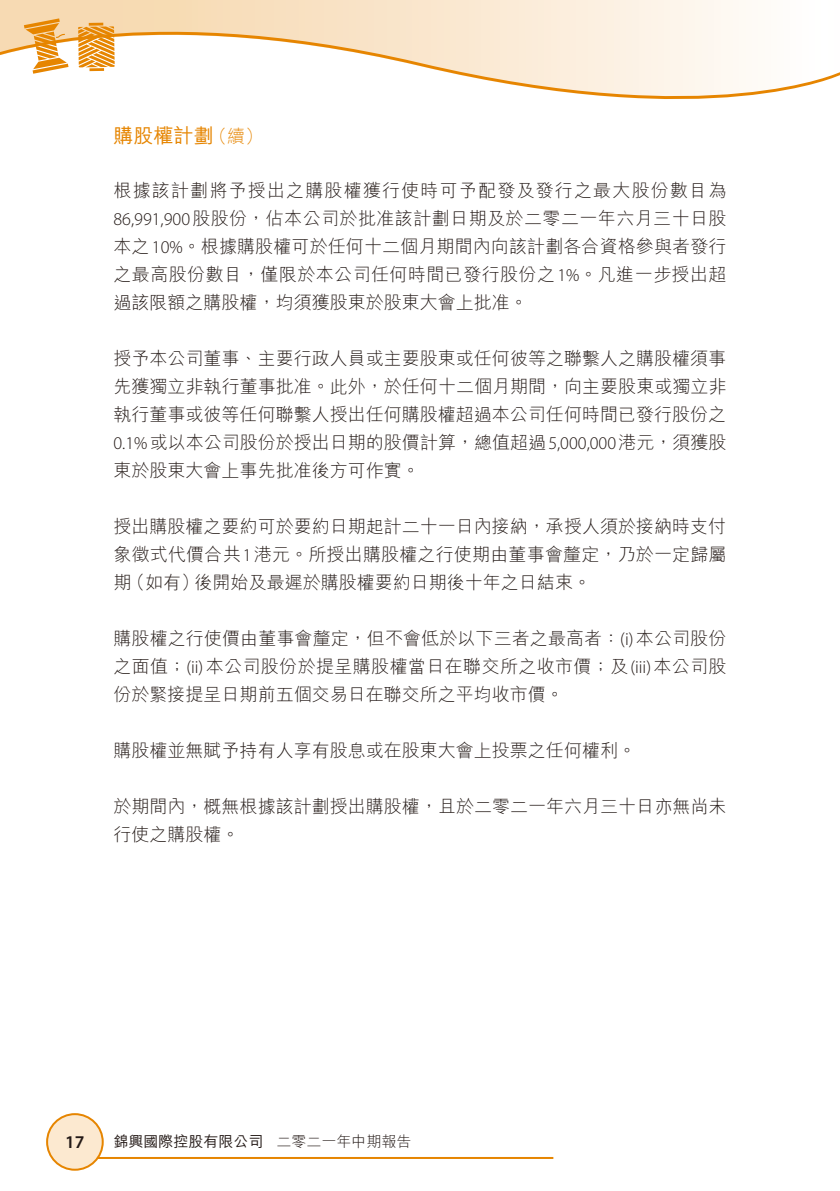
<style>
.page{position:relative;width:840px;height:1191px;background:#fff}
.page>*{position:absolute;margin:0;border:0;box-sizing:border-box;transform-origin:0 0}
.Subhead_2{font:500 20px "M Hei HK";color:#e68500}
.Body_text{font:300 18px/28px "M Hei HK";color:#231916;text-align:justify}
.Subhead_2-2{font:300 18px "M Hei HK";color:#e68500}
.t1{font:600 18px "Myriad Pro";color:#231916}
.t2{font:500 15px "M Hei HK";color:#231916}
.t3{font:300 15px "M Hei HK";color:#231916}
.s1{font-family:"Myriad Pro"}
</style>
<div class="page">
<hr style="left:79px;top:1157px;width:474px;height:2px;background:#e68500">
<div style="left:47px;top:1114px;width:56px;height:55px;background:#fce9d0;border-radius:50%"></div>
<div style="left:46px;top:1113px;width:58px;height:57px;border:2px solid #e68500;border-radius:50%"></div>
<svg style="left:0;top:0;width:839px;height:99px"></svg>
<svg style="left:24px;top:18px;width:44px;height:56px"></svg>
<p class="Subhead_2" style="left:113px;top:121px;width:101px">購股權計劃</p>
<p class="Body_text" style="left:113px;top:176px;width:614px">根據該計劃將予授出之購股權獲行使時可予配發及發行之最大股份數目為<span class="s1">86,991,900</span>股股份，佔本公司於批准該計劃日期及於二零二一年六月三十日股本之<span class="s1">10%</span>。根據購股權可於任何十二個月期間內向該計劃各合資格參與者發行之最高股份數目，僅限於本公司任何時間已發行股份之<span class="s1">1%</span>。凡進一步授出超過該限額之購股權，均須獲股東於股東大會上批准。</p>
<p class="Body_text" style="left:113px;top:344px;width:614px">授予本公司董事、主要行政人員或主要股東或任何彼等之聯繫人之購股權須事先獲獨立非執行董事批准。此外，於任何十二個月期間，向主要股東或獨立非執行董事或彼等任何聯繫人授出任何購股權超過本公司任何時間已發行股份之<span class="s1">0.1%</span>或以本公司股份於授出日期的股價計算，總值超過<span class="s1">5,000,000</span>港元，須獲股東於股東大會上事先批准後方可作實。</p>
<p class="Body_text" style="left:113px;top:512px;width:613px">授出購股權之要約可於要約日期起計二十一日內接納，承授人須於接納時支付</p>
<p class="Body_text" style="left:113px;top:540px;width:614px">象徵式代價合共<span class="s1">1</span>港元。所授出購股權之行使期由董事會釐定，乃於一定歸屬</p>
<p class="Body_text" style="left:194px;top:568px;width:397px">後開始及最遲於購股權要約日期後十年之日結束。</p>
<p class="Subhead_2-2" style="left:209px;top:127px;width:55px">（續(</p>
<p class="Body_text" style="left:127px;top:568px;width:73px">（如有）</p>
<p class="Body_text" style="left:113px;top:568px;width:19px">期</p>
<p class="Body_text" style="left:113px;top:624px;width:614px">購股權之行使價由董事會釐定，但不會低於以下三者之最高者： <span class="s1">)i(</span> 本公司股份之面值；<span class="s1">( )i i</span> 本公司股份於提呈購股權當日在聯交所之收市價；及<span class="s1">(iii)</span>本公司股份於緊接提呈日期前五個交易日在聯交所之平均收市價。</p>
<p class="Body_text" style="left:113px;top:736px;width:523px">購股權並無賦予持有人享有股息或在股東大會上投票之任何權利。</p>
<p class="Body_text" style="left:113px;top:792px;width:614px">於期間內，概無根據該計劃授出購股權，且於二零二一年六月三十日亦無尚未行使之購股權。</p>
<p class="t1" style="left:65px;top:1130px;width:21px">17</p>
<p class="t2" style="left:113px;top:1130px;width:151px">錦興國際控股有限公司</p>
<p class="t3" style="left:276px;top:1134px;width:136px">二零二一年中期報告</p>
</div>
